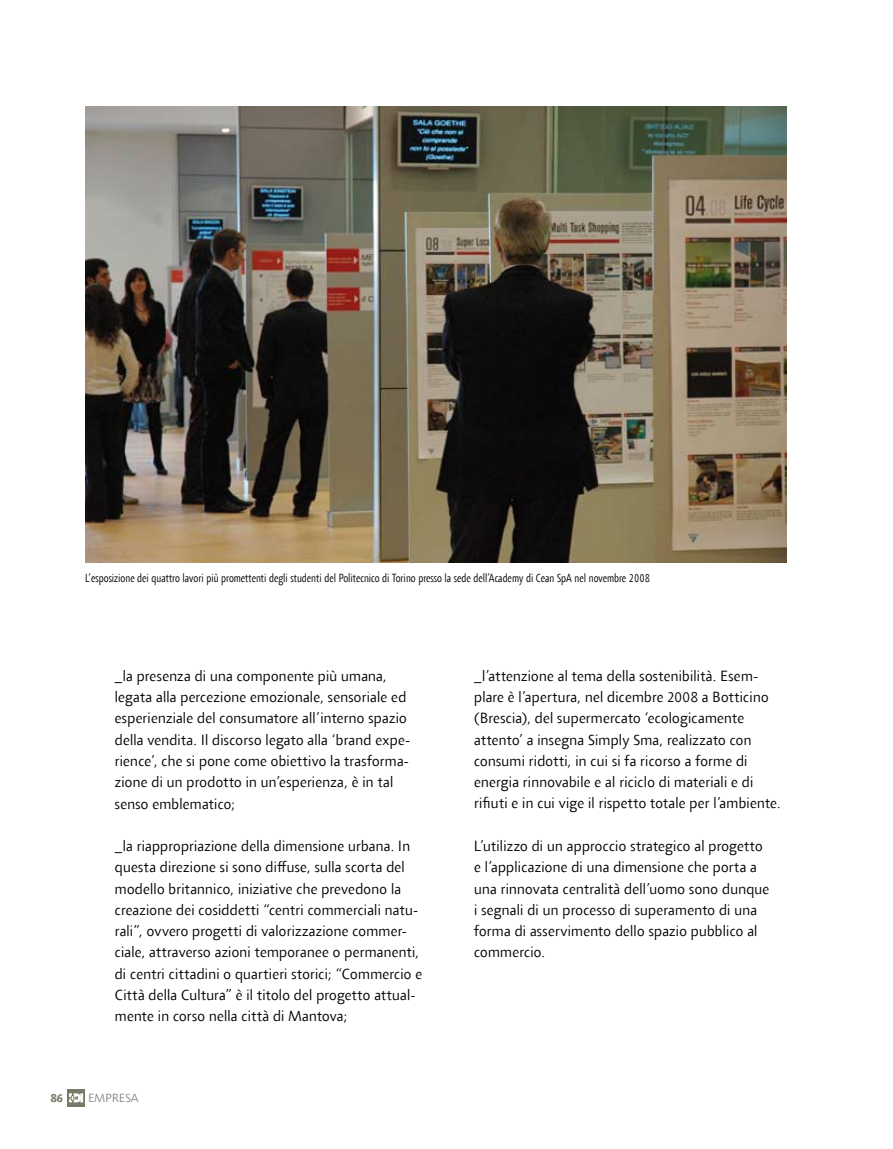
<style>
.page{position:relative;width:893px;height:1149px;background:#fff}
.page>*{position:absolute;margin:0;border:0;box-sizing:border-box;transform-origin:0 0}
.t1{font:300 15px/21.3px "Agilita Com";letter-spacing:.005em;color:#000}
.t2{font:300 condensed 12px "Agilita Com";color:#000}
.t3{font:300 12px "Agilita Com";color:#87888a}
.t4{font:700 12px "Agilita Com";color:#7b7a68}
</style>
<div class="page">
<svg style="left:67px;top:1089px;width:18px;height:17px"></svg>
<svg style="left:69px;top:1093px;width:14px;height:8px"></svg>
<img style="left:85px;top:106px;width:702px;height:457px">
<p class="t2" style="left:85px;top:569px;width:566px">L’esposizione dei quattro lavori più promettenti degli studenti del Politecnico di Torino presso la sede dell’Academy di Cean SpA nel novembre 2008</p>
<p class="t1" style="left:115px;top:665px;width:297px">_la presenza di una componente più umana, legata alla percezione emozionale, sensoriale ed esperienziale del consumatore all’interno spazio della vendita. Il discorso legato alla ‘brand expe&shy;rience’, che si pone come obiettivo la trasforma&shy;zione di un prodotto in un’esperienza, è in tal senso emblematico;</p>
<p class="t1" style="left:115px;top:835px;width:309px">_la riappropriazione della dimensione urbana. In questa direzione si sono diffuse, sulla scorta del modello britannico, iniziative che prevedono la creazione dei cosiddetti “centri commerciali natu&shy;rali”, ovvero progetti di valorizzazione commer&shy;ciale, attraverso azioni temporanee o permanenti, di centri cittadini o quartieri storici; “Commercio e Città della Cultura” è il titolo del progetto attual&shy;mente in corso nella città di Mantova;</p>
<p class="t4" style="left:51px;top:1088px;width:13px">86</p>
<p class="t3" style="left:88px;top:1089px;width:52px">EMPRESA</p>
<p class="t1" style="left:474px;top:664px;width:308px">_l’attenzione al tema della sostenibilità. Esem&shy;plare è l’apertura, nel dicembre 2008 a Botticino (Brescia), del supermercato ‘ecologicamente attento’ a insegna Simply Sma, realizzato con consumi ridotti, in cui si fa ricorso a forme di energia rinnovabile e al riciclo di materiali e di rifiuti e in cui vige il rispetto totale per l’ambiente.</p>
<p class="t1" style="left:474px;top:835px;width:297px">L’utilizzo di un approccio strategico al progetto e l’applicazione di una dimensione che porta a una rinnovata centralità dell’uomo sono dunque i segnali di un processo di superamento di una forma di asservimento dello spazio pubblico al commercio.</p>
</div>
